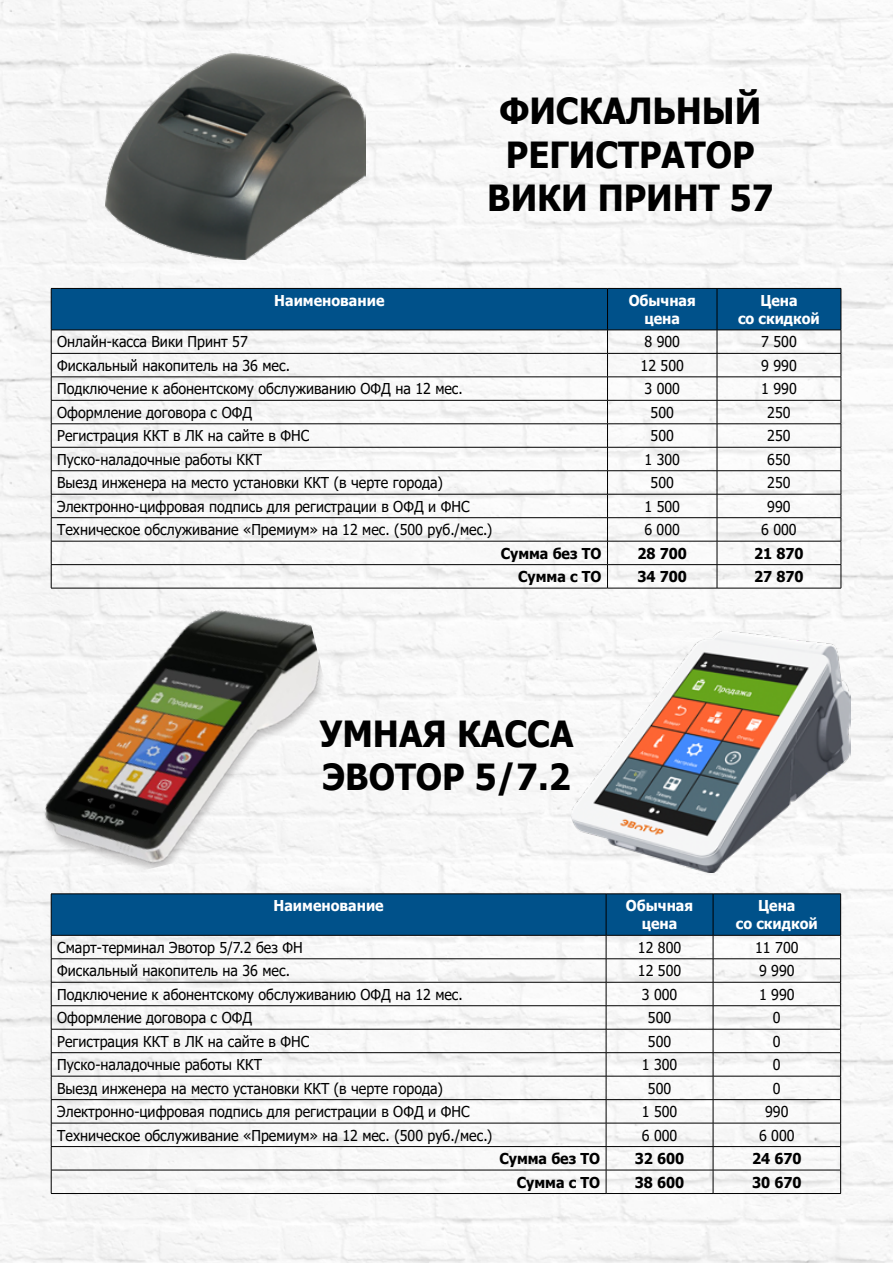
<style>
.page{position:relative;width:893px;height:1263px;background:#fff}
.page>*{position:absolute;margin:0;border:0;box-sizing:border-box;transform-origin:0 0}
.t1{font:700 36px/43.2px "Tahoma";color:#000;text-align:center;scale:.95 1}
.t2{font:15px "Tahoma";color:#000;scale:.95 1}
.t3{font:700 15px "Tahoma";color:#000;scale:.95 1}
.t4{font:700 15px/18px "Tahoma";color:#fff;text-align:center;scale:.95 1}
</style>
<div class="page">
<img style="left:0;top:0;width:893px;height:1263px">
<img style="left:106px;top:53px;width:260px;height:207px">
<svg style="left:51px;top:288px;width:791px;height:300px"></svg>
<hr style="left:51px;top:588px;width:556px;height:1px;background:#000">
<hr style="left:607px;top:588px;width:110px;height:1px;background:#000">
<hr style="left:717px;top:588px;width:124px;height:1px;background:#000">
<hr style="left:51px;top:893px;width:555px;height:1px;background:#000">
<hr style="left:606px;top:893px;width:107px;height:1px;background:#000">
<hr style="left:713px;top:893px;width:128px;height:1px;background:#000">
<svg style="left:51px;top:894px;width:790px;height:299px"></svg>
<hr style="left:51px;top:1193px;width:555px;height:1px;background:#000">
<hr style="left:606px;top:1193px;width:107px;height:1px;background:#000">
<hr style="left:713px;top:1193px;width:128px;height:1px;background:#000">
<img style="left:1px;top:590px;width:357px;height:301px">
<img style="left:571px;top:630px;width:279px;height:242px">
<h1 class="t1" style="left:487px;top:91px;width:303px">ФИСКАЛЬНЫЙ<br>РЕГИСТРАТОР<br>ВИКИ ПРИНТ 57</h1>
<p class="t4" style="left:274px;top:292px;width:118px">Наименование</p>
<p class="t4" style="left:629px;top:292px;width:72px">Обычная цена</p>
<p class="t4" style="left:738px;top:292px;width:88px">Цена<br>со скидкой</p>
<p class="t2" style="left:57px;top:332px;width:202px">Онлайн-касса Вики Принт 57</p>
<p class="t2" style="left:644px;top:332px;width:39px">8 900</p>
<p class="t2" style="left:761px;top:332px;width:39px">7 500</p>
<p class="t2" style="left:57px;top:355px;width:247px">Фискальный накопитель на 36 мес.</p>
<p class="t2" style="left:641px;top:355px;width:47px">12 500</p>
<p class="t2" style="left:761px;top:355px;width:39px">9 990</p>
<p class="t2" style="left:57px;top:379px;width:428px">Подключение к абонентскому обслуживанию ОФД на 12 мес.</p>
<p class="t2" style="left:644px;top:379px;width:39px">3 000</p>
<p class="t2" style="left:761px;top:379px;width:39px">1 990</p>
<p class="t2" style="left:57px;top:402px;width:207px">Оформление договора с ОФД</p>
<p class="t2" style="left:651px;top:402px;width:26px">500</p>
<p class="t2" style="left:767px;top:402px;width:26px">250</p>
<p class="t2" style="left:57px;top:426px;width:267px">Регистрация ККТ в ЛК на сайте в ФНС</p>
<p class="t2" style="left:651px;top:426px;width:26px">500</p>
<p class="t2" style="left:767px;top:426px;width:26px">250</p>
<p class="t2" style="left:57px;top:449px;width:217px">Пуско-наладочные работы ККТ</p>
<p class="t2" style="left:644px;top:449px;width:39px">1 300</p>
<p class="t2" style="left:767px;top:449px;width:26px">650</p>
<p class="t2" style="left:57px;top:473px;width:408px">Выезд инженера на место установки ККТ (в черте города)</p>
<p class="t2" style="left:650px;top:473px;width:26px">500</p>
<p class="t2" style="left:767px;top:473px;width:26px">250</p>
<p class="t2" style="left:57px;top:496px;width:436px">Электронно-цифровая подпись для регистрации в ОФД и ФНС</p>
<p class="t2" style="left:644px;top:496px;width:39px">1 500</p>
<p class="t2" style="left:767px;top:496px;width:26px">990</p>
<p class="t2" style="left:57px;top:520px;width:460px">Техническое обслуживание «Премиум» на 12 мес. (500 руб./мес.)</p>
<p class="t2" style="left:644px;top:520px;width:39px">6 000</p>
<p class="t2" style="left:761px;top:520px;width:39px">6 000</p>
<p class="t3" style="left:501px;top:543px;width:108px">Сумма без ТО</p>
<p class="t3" style="left:637px;top:543px;width:54px">28 700</p>
<p class="t3" style="left:754px;top:543px;width:54px">21 870</p>
<p class="t3" style="left:518px;top:566px;width:89px">Сумма с ТО</p>
<p class="t3" style="left:637px;top:566px;width:54px">34 700</p>
<p class="t3" style="left:754px;top:566px;width:54px">27 870</p>
<h1 class="t1" style="left:320px;top:714px;width:269px;text-align:left">УМНАЯ КАССА<br>ЭВОТОР 5/7.2</h1>
<p class="t4" style="left:274px;top:897px;width:118px">Наименование</p>
<p class="t4" style="left:626px;top:897px;width:72px">Обычная цена</p>
<p class="t4" style="left:736px;top:897px;width:88px">Цена<br>со скидкой</p>
<p class="t2" style="left:57px;top:937px;width:260px">Смарт-терминал Эвотор 5/7.2 без ФН</p>
<p class="t2" style="left:638px;top:937px;width:47px">12 800</p>
<p class="t2" style="left:755px;top:937px;width:47px">11 700</p>
<p class="t2" style="left:57px;top:961px;width:247px">Фискальный накопитель на 36 мес.</p>
<p class="t2" style="left:638px;top:961px;width:47px">12 500</p>
<p class="t2" style="left:759px;top:961px;width:39px">9 990</p>
<p class="t2" style="left:57px;top:984px;width:428px">Подключение к абонентскому обслуживанию ОФД на 12 мес.</p>
<p class="t2" style="left:642px;top:984px;width:39px">3 000</p>
<p class="t2" style="left:759px;top:984px;width:39px">1 990</p>
<p class="t2" style="left:57px;top:1008px;width:207px">Оформление договора с ОФД</p>
<p class="t2" style="left:648px;top:1008px;width:26px">500</p>
<p class="t2" style="left:773px;top:1008px;width:10px">0</p>
<p class="t2" style="left:57px;top:1031px;width:267px">Регистрация ККТ в ЛК на сайте в ФНС</p>
<p class="t2" style="left:648px;top:1031px;width:26px">500</p>
<p class="t2" style="left:773px;top:1031px;width:10px">0</p>
<p class="t2" style="left:57px;top:1055px;width:217px">Пуско-наладочные работы ККТ</p>
<p class="t2" style="left:642px;top:1055px;width:39px">1 300</p>
<p class="t2" style="left:773px;top:1055px;width:10px">0</p>
<p class="t2" style="left:57px;top:1078px;width:408px">Выезд инженера на место установки ККТ (в черте города)</p>
<p class="t2" style="left:648px;top:1078px;width:26px">500</p>
<p class="t2" style="left:773px;top:1078px;width:10px">0</p>
<p class="t2" style="left:57px;top:1101px;width:436px">Электронно-цифровая подпись для регистрации в ОФД и ФНС</p>
<p class="t2" style="left:642px;top:1101px;width:39px">1 500</p>
<p class="t2" style="left:765px;top:1101px;width:26px">990</p>
<p class="t2" style="left:57px;top:1125px;width:460px">Техническое обслуживание «Премиум» на 12 мес. (500 руб./мес.)</p>
<p class="t2" style="left:642px;top:1125px;width:39px">6 000</p>
<p class="t2" style="left:759px;top:1125px;width:39px">6 000</p>
<p class="t3" style="left:499px;top:1148px;width:108px">Сумма без ТО</p>
<p class="t3" style="left:635px;top:1148px;width:54px">32 600</p>
<p class="t3" style="left:752px;top:1148px;width:54px">24 670</p>
<p class="t3" style="left:517px;top:1171px;width:89px">Сумма с ТО</p>
<p class="t3" style="left:635px;top:1171px;width:54px">38 600</p>
<p class="t3" style="left:752px;top:1171px;width:54px">30 670</p>
</div>
